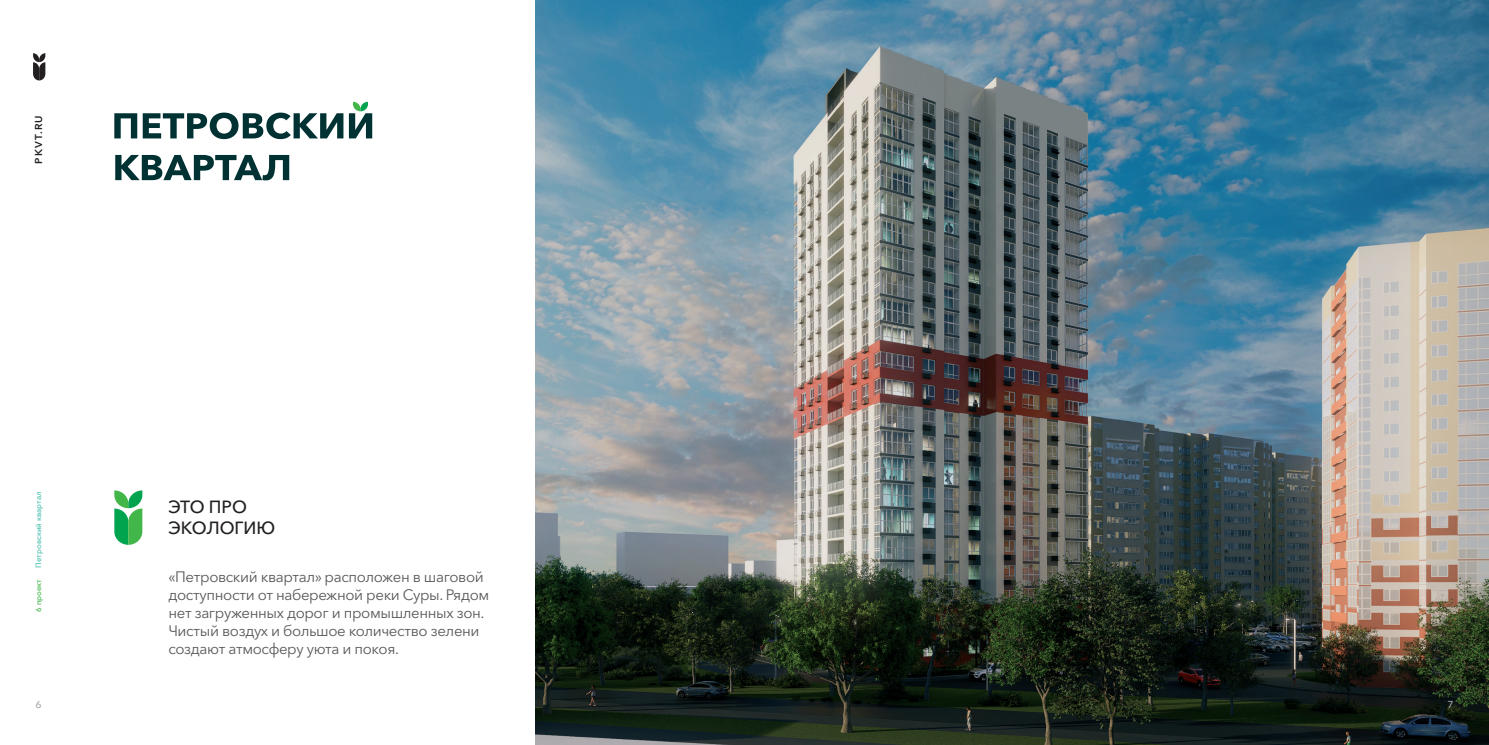
<style>
.page{position:relative;width:1489px;height:745px;background:#fff}
.page>*{position:absolute;margin:0;border:0;box-sizing:border-box;transform-origin:0 0}
.t1{font:500 17.5px "Avenir Next Cyr";color:#231f20}
.t2{font:15px/18px "Avenir Next Cyr";letter-spacing:-.025em;color:#57585a}
.t3{font:600 10px "Avenir Next Cyr";color:#231f20}
.t4{font:500 10px "Avenir Next Cyr";color:#a8a9ad}
.t5{font:500 7.5px "Avenir Next Cyr";color:#45bfad}
.t6{font:500 7.5px "Avenir Next Cyr";color:#42b649}
</style>
<div class="page">
<img style="left:535px;top:0;width:953px;height:744px">
<svg style="left:33px;top:53px;width:12px;height:27px"></svg>
<svg style="left:114px;top:490px;width:28px;height:54px"></svg>
<svg style="left:115px;top:155px;width:174px;height:25px"></svg>
<svg style="left:114px;top:113px;width:23px;height:25px"></svg>
<svg style="left:143px;top:112px;width:200px;height:27px"></svg>
<svg style="left:349px;top:102px;width:23px;height:36px"></svg>
<p class="t3" style="left:33px;top:164px;width:50px;rotate:-90deg">PKVT.RU</p>
<p class="t5" style="left:34px;top:567px;width:78px;rotate:-90deg">Петровский квартал</p>
<p class="t6" style="left:34px;top:611px;width:34px;rotate:-90deg">6 проект</p>
<p class="t1" style="left:168px;top:496px;width:80px">ЭТО ПРО</p>
<p class="t1" style="left:168px;top:517px;width:108px">ЭКОЛОГИЮ</p>
<p class="t2" style="left:168px;top:567px;width:322px">«Петровский квартал» расположен в шаговой доступности от набережной реки Суры. Рядом нет загруженных дорог и промышленных зон.<br>Чистый воздух и большое количество зелени создают атмосферу уюта и покоя.</p>
<p class="t4" style="left:35px;top:698px;width:8px">6</p>
<p class="t4" style="left:1447px;top:698px;width:8px">7</p>
</div>
